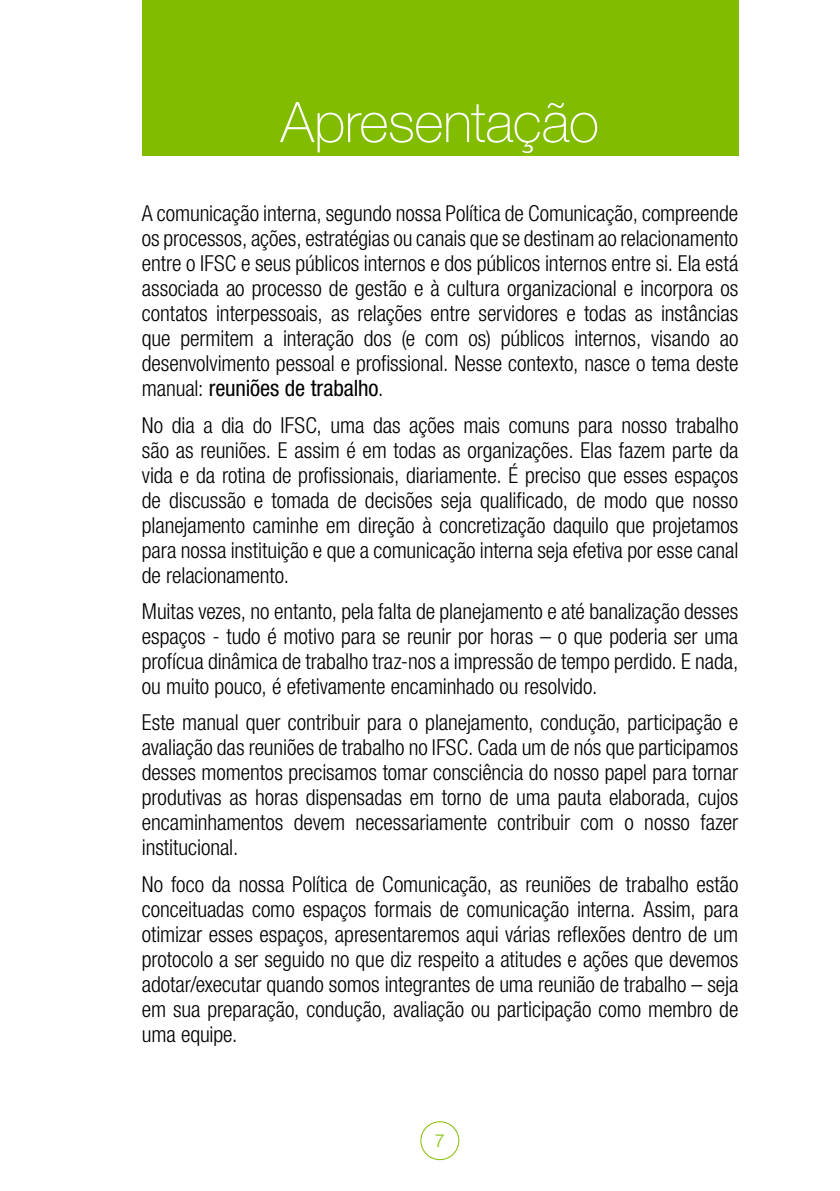
<style>
.page{position:relative;width:840px;height:1191px;background:#fff}
.page>*{position:absolute;margin:0;border:0;box-sizing:border-box;transform-origin:0 0}
.t1{font:100 56px "Helvetica Neue LT Pro";letter-spacing:-.01em;color:#fff}
.t2{font:condensed 22.6px "Helvetica Neue LT Pro";letter-spacing:-.005em;color:#000}
.t3{font:300 condensed 22px/25px "Helvetica Neue LT Pro";letter-spacing:-.005em;color:#000;text-align:justify}
.t4{font:300 18px "Helvetica Neue LT Pro";color:#82bc00}
.s1{font-weight:300;font-size:22px}
</style>
<div class="page">
<div style="left:420px;top:1121px;width:39px;height:39px;border:1px solid #82bc00;border-radius:50%"></div>
<div style="left:142px;top:0;width:596px;height:156px;background:#82bc00"></div>
<h1 class="t1" style="left:280px;top:90px;width:320px">Apresentação</h1>
<p class="t3" style="left:142px;top:201px;width:597px">A comunicação interna, segundo nossa Política de Comunicação, compreende os processos, ações, estratégias ou canais que se destinam ao relacionamento entre o IFSC e seus públicos internos e dos públicos internos entre si. Ela está associada ao processo de gestão e à cultura organizacional e incorpora os contatos interpessoais, as relações entre servidores e todas as instâncias que permitem a interação dos (e com os) públicos internos, visando ao desenvolvimento pessoal e profissional. Nesse contexto, nasce o tema deste</p>
<p class="t2" style="left:142px;top:375px;width:243px"><span class="s1">manual:</span> reuniões de trabalho<span class="s1">.</span></p>
<p class="t3" style="left:142px;top:412px;width:597px">No dia a dia do IFSC, uma das ações mais comuns para nosso trabalho são as reuniões. E assim é em todas as organizações. Elas fazem parte da vida e da rotina de profissionais, diariamente. É preciso que esses espaços de discussão e tomada de decisões seja qualificado, de modo que nosso planejamento caminhe em direção à concretização daquilo que projetamos para nossa instituição e que a comunicação interna seja efetiva por esse canal de relacionamento.</p>
<p class="t3" style="left:142px;top:598px;width:597px">Muitas vezes, no entanto, pela falta de planejamento e até banalização desses espaços - tudo é motivo para se reunir por horas – o que poderia ser uma profícua dinâmica de trabalho traz-nos a impressão de tempo perdido. E nada, ou muito pouco, é efetivamente encaminhado ou resolvido.</p>
<p class="t3" style="left:142px;top:710px;width:597px">Este manual quer contribuir para o planejamento, condução, participação e avaliação das reuniões de trabalho no IFSC. Cada um de nós que participamos desses momentos precisamos tomar consciência do nosso papel para tornar produtivas as horas dispensadas em torno de uma pauta elaborada, cujos encaminhamentos devem necessariamente contribuir com o nosso fazer institucional.</p>
<p class="t3" style="left:142px;top:871px;width:597px">No foco da nossa Política de Comunicação, as reuniões de trabalho estão conceituadas como espaços formais de comunicação interna. Assim, para otimizar esses espaços, apresentaremos aqui várias reflexões dentro de um protocolo a ser seguido no que diz respeito a atitudes e ações que devemos adotar/executar quando somos integrantes de uma reunião de trabalho – seja em sua preparação, condução, avaliação ou participação como membro de uma equipe.</p>
<p class="t4" style="left:434px;top:1129px;width:12px">7</p>
</div>
